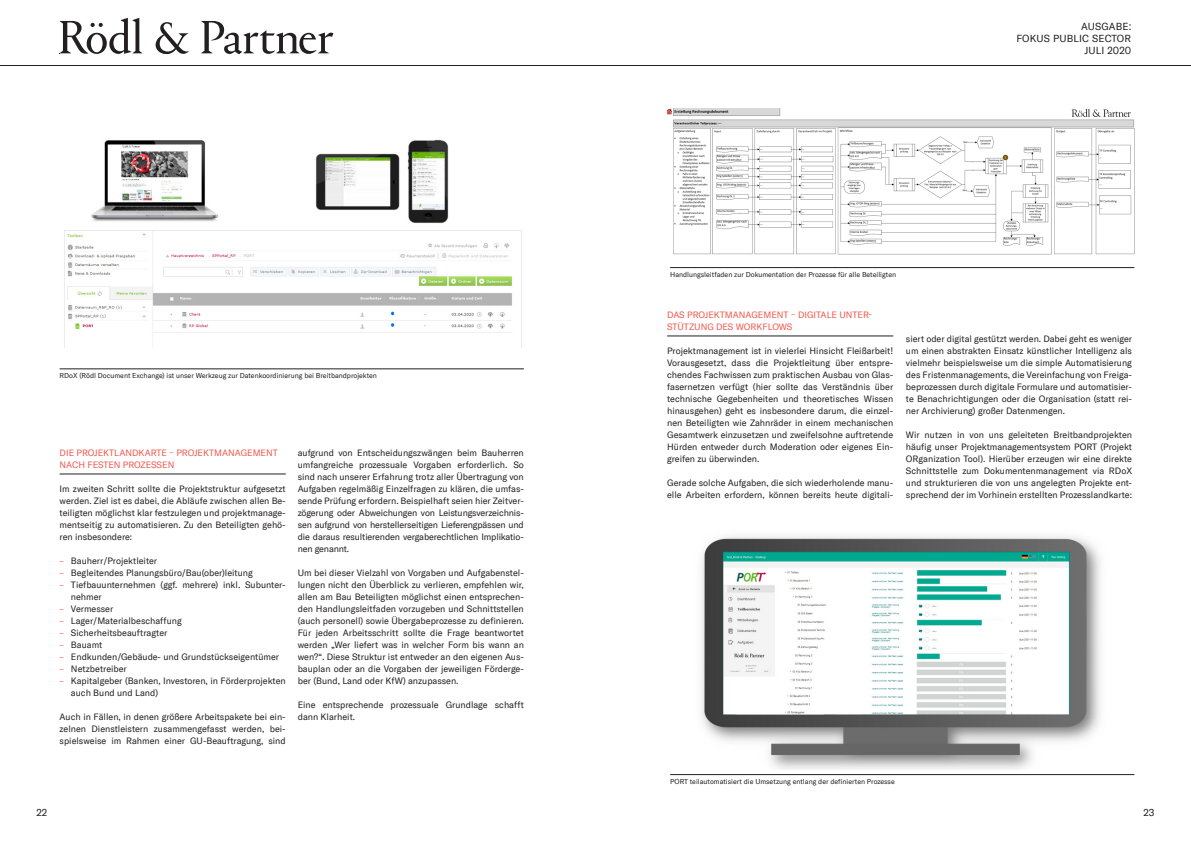
<style>
.page{position:relative;width:1191px;height:842px;background:#fff}
.page>*{position:absolute;margin:0;border:0;box-sizing:border-box;transform-origin:0 0}
.t1{font:10px/12px "GT America";letter-spacing:.02em;color:#231f20;text-align:right}
.Fließtext{font:9px/12px "GT America";color:#231f20;text-align:justify}
.Zwischenüberschrift{font:9px/12px "GT America";color:#f0594d}
.Bildunterschrift_Fuß{font:7px "GT America";color:#231f20}
.s1{color:#f0594d}
</style>
<div class="page">
<hr style="left:0;top:65px;width:1191px;height:1px;background:#231f20">
<svg style="left:60px;top:18px;width:273px;height:36px"></svg>
<img style="left:64px;top:139px;width:458px;height:208px">
<hr style="left:60px;top:474px;width:226px;height:1px;background:#231f20">
<hr style="left:60px;top:368px;width:464px;height:1px;background:#231f20">
<hr style="left:667px;top:336px;width:226px;height:1px;background:#231f20">
<img style="left:667px;top:108px;width:467px;height:146px">
<img style="left:701px;top:536px;width:400px;height:234px">
<hr style="left:670px;top:267px;width:464px;height:1px;background:#231f20">
<hr style="left:670px;top:774px;width:464px;height:1px;background:#231f20">
<p class="Bildunterschrift_Fuß" style="left:60px;top:372px;width:319px">RDoX (Rödl Document Exchange) ist unser Werkzeug zur Datenkoordinierung bei Breitbandprojekten</p>
<p class="Zwischenüberschrift" style="left:60px;top:447px;width:220px">DIE PROJEKTLANDKARTE – PROJEKTMANAGEMENT<br>NACH FESTEN PROZESSEN</p>
<p class="Fließtext" style="left:60px;top:483px;width:228px">Im zweiten Schritt sollte die Projektstruktur aufgesetzt werden. Ziel ist es dabei, die Abläufe zwischen allen Be&shy;teiligten möglichst klar festzulegen und projektmanage&shy;mentseitig zu automatisieren. Zu den Beteiligten gehö&shy;ren insbesondere:</p>
<p class="Fließtext" style="left:60px;top:555px;width:99px"><span class="s1">–</span> Bauherr/Projektleiter</p>
<p class="Fließtext" style="left:60px;top:567px;width:195px"><span class="s1">–</span> Begleitendes Planungsbüro/Bau(ober)leitung</p>
<p class="Fließtext" style="left:71px;top:579px;width:216px;text-indent:-11px"><span class="s1">–</span> Tiefbauunternehmen (ggf. mehrere) inkl. Subunter&shy;nehmer</p>
<p class="Fließtext" style="left:60px;top:603px;width:55px"><span class="s1">–</span> Vermesser</p>
<p class="Fließtext" style="left:60px;top:615px;width:124px"><span class="s1">–</span> Lager/Materialbeschaffung</p>
<p class="Fließtext" style="left:60px;top:627px;width:109px"><span class="s1">–</span> Sicherheitsbeauftragter</p>
<p class="Fließtext" style="left:60px;top:639px;width:44px"><span class="s1">–</span> Bauamt</p>
<p class="Fließtext" style="left:60px;top:651px;width:221px"><span class="s1">–</span> Endkunden/Gebäude- und Grundstückseigentümer</p>
<p class="Fließtext" style="left:60px;top:663px;width:69px"><span class="s1">–</span> Netzbetreiber</p>
<p class="Fließtext" style="left:71px;top:675px;width:216px;text-indent:-11px"><span class="s1">–</span> Kapitalgeber (Banken, Investoren, in Förderprojekten auch Bund und Land)</p>
<p class="Fließtext" style="left:60px;top:711px;width:228px">Auch in Fällen, in denen größere Arbeitspakete bei ein&shy;zelnen Dienstleistern zusammengefasst werden, bei&shy;spielsweise im Rahmen einer GU-Beauftragung, sind</p>
<p class="Fließtext" style="left:298px;top:447px;width:228px">aufgrund von Entscheidungszwängen beim Bauherren umfangreiche prozessuale Vorgaben erforderlich. So sind nach unserer Erfahrung trotz aller Übertragung von Aufgaben regelmäßig Einzelfragen zu klären, die umfas&shy;sende Prüfung erfordern. Beispielhaft seien hier Zeitver&shy;zögerung oder Abweichungen von Leistungsverzeichnis&shy;sen aufgrund von herstellerseitigen Lieferengpässen und die daraus resultierenden vergaberechtlichen Implikatio&shy;nen genannt.</p>
<p class="Fließtext" style="left:298px;top:567px;width:228px">Um bei dieser Vielzahl von Vorgaben und Aufgabenstel&shy;lungen nicht den Überblick zu verlieren, empfehlen wir, allen am Bau Beteiligten möglichst einen entsprechen&shy;den Handlungsleitfaden vorzugeben und Schnittstellen (auch personell) sowie Übergabeprozesse zu definieren.<br>Für jeden Arbeitsschritt sollte die Frage beantwortet werden „Wer liefert was in welcher Form bis wann an wen?“. Diese Struktur ist entweder an den eigenen Aus&shy;bauplan oder an die Vorgaben der jeweiligen Förderge&shy;ber (Bund, Land oder KfW) anzupassen.</p>
<p class="Fließtext" style="left:298px;top:699px;width:228px">Eine entsprechende prozessuale Grundlage schafft dann Klarheit.</p>
<p class="t1" style="left:1016px;top:20px;width:117px">AUSGABE:<br>FOKUS PUBLIC SECTOR<br>JULI 2020</p>
<p class="Bildunterschrift_Fuß" style="left:670px;top:270px;width:227px">Handlungsleitfaden zur Dokumentation der Prozesse für alle Beteiligten</p>
<p class="Zwischenüberschrift" style="left:667px;top:309px;width:206px">DAS PROJEKTMANAGEMENT – DIGITALE UNTER-<br>STÜTZUNG DES WORKFLOWS</p>
<p class="Fließtext" style="left:667px;top:345px;width:228px">Projektmanagement ist in vielerlei Hinsicht Fleißarbeit!<br>Vorausgesetzt, dass die Projektleitung über entspre&shy;chendes Fachwissen zum praktischen Ausbau von Glas&shy;fasernetzen verfügt (hier sollte das Verständnis über technische Gegebenheiten und theoretisches Wissen hinausgehen) geht es insbesondere darum, die einzel&shy;nen Beteiligten wie Zahnräder in einem mechanischen Gesamtwerk einzusetzen und zweifelsohne auftretende Hürden entweder durch Moderation oder eigenes Ein&shy;greifen zu überwinden.</p>
<p class="Fließtext" style="left:667px;top:477px;width:228px">Gerade solche Aufgaben, die sich wiederholende manu&shy;elle Arbeiten erfordern, können bereits heute digitali-</p>
<p class="Fließtext" style="left:906px;top:333px;width:228px">siert oder digital gestützt werden. Dabei geht es weniger um einen abstrakten Einsatz künstlicher Intelligenz als vielmehr beispielsweise um die simple Automatisierung des Fristenmanagements, die Vereinfachung von Freiga&shy;beprozessen durch digitale Formulare und automatisier&shy;te Benachrichtigungen oder die Organisation (statt rei&shy;ner Archivierung) großer Datenmengen.</p>
<p class="Fließtext" style="left:906px;top:429px;width:228px">Wir nutzen in von uns geleiteten Breitbandprojekten häufig unser Projektmanagementsystem PORT (Projekt ORganization Tool). Hierüber erzeugen wir eine direkte Schnittstelle zum Dokumentenmanagement via RDoX und strukturieren die von uns angelegten Projekte ent&shy;sprechend der im Vorhinein erstellten Prozesslandkarte:</p>
<p class="Bildunterschrift_Fuß" style="left:670px;top:777px;width:226px">PORT teilautomatisiert die Umsetzung entlang der definierten Prozesse</p>
<p class="t1" style="left:37px;top:806px;width:12px">22</p>
<p class="t1" style="left:1143px;top:806px;width:13px">23</p>
</div>
